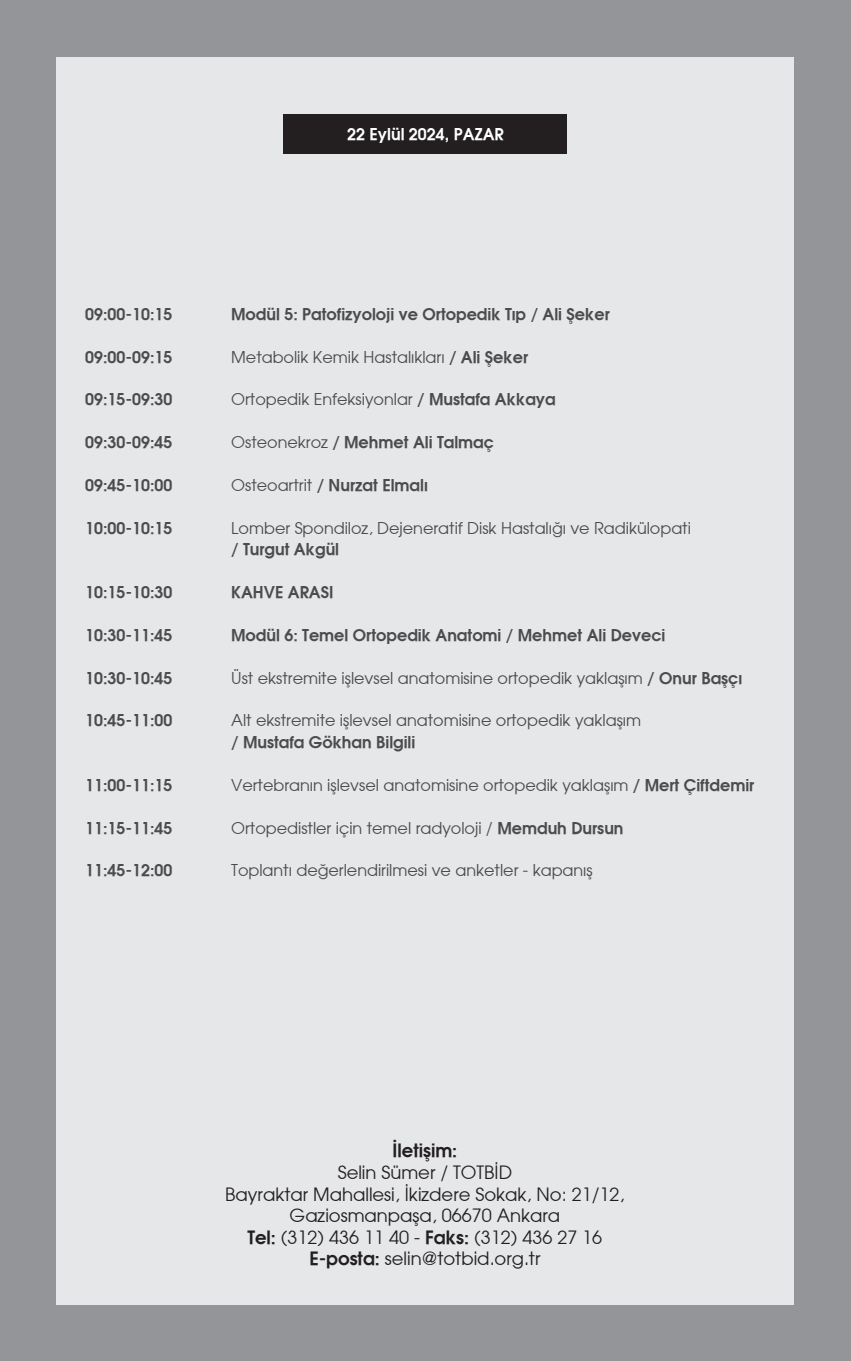
<style>
.page{position:relative;width:851px;height:1361px;background:#fff}
.page>*{position:absolute;margin:0;border:0;box-sizing:border-box;transform-origin:0 0}
.t1{font:18px/21.6px "TR Avalon Plain";color:#231f20;text-align:center}
.t2{font:700 18px "TR Avalon";color:#231f20}
.t3{font:16px "TR Avalon Plain";color:#4b4c4d}
.t4{font:700 16px "TR Avalon";color:#4b4c4d}
.t5{font:700 16px "TR Avalon";color:#fff}
.s1{font-family:"TR Avalon";font-weight:700}
.s2{font-family:"TR Avalon Plain";font-weight:400}
</style>
<div class="page">
<div style="left:0;top:0;width:850px;height:1361px;background:#939598"></div>
<div style="left:57px;top:57px;width:737px;height:1247px;background:#e6e7e9"></div>
<div style="left:283px;top:114px;width:284px;height:40px;background:#231f20"></div>
<p class="t5" style="left:347px;top:123px;width:158px">22 Eylül 2024, PAZAR</p>
<p class="t4" style="left:85px;top:303px;width:89px">09:00-10:15</p>
<p class="t4" style="left:231px;top:303px;width:380px">Modül 5: Patofizyoloji ve Ortopedik Tıp / Ali Şeker</p>
<p class="t4" style="left:85px;top:346px;width:89px">09:00-09:15</p>
<p class="t3" style="left:231px;top:347px;width:298px">Metabolik Kemik Hastalıkları <span class="s1">/ Ali Şeker</span></p>
<p class="t4" style="left:85px;top:389px;width:89px">09:15-09:30</p>
<p class="t3" style="left:231px;top:390px;width:326px">Ortopedik Enfeksiyonlar <span class="s1">/ Mustafa Akkaya</span></p>
<p class="t4" style="left:85px;top:431px;width:89px">09:30-09:45</p>
<p class="t4" style="left:231px;top:431px;width:264px"><span class="s2">Osteonekroz</span> / Mehmet Ali Talmaç</p>
<p class="t4" style="left:85px;top:474px;width:89px">09:45-10:00</p>
<p class="t4" style="left:231px;top:474px;width:198px"><span class="s2">Osteoartrit</span> / Nurzat Elmalı</p>
<p class="t4" style="left:85px;top:517px;width:89px">10:00-10:15</p>
<p class="t3" style="left:231px;top:518px;width:461px">Lomber Spondiloz, Dejeneratif Disk Hastalığı ve Radikülopati</p>
<p class="t4" style="left:231px;top:538px;width:109px">/ Turgut Akgül</p>
<p class="t4" style="left:85px;top:581px;width:89px">10:15-10:30</p>
<p class="t4" style="left:231px;top:581px;width:104px">KAHVE ARASI</p>
<p class="t4" style="left:85px;top:624px;width:89px">10:30-11:45</p>
<p class="t4" style="left:231px;top:624px;width:435px">Modül 6: Temel Ortopedik Anatomi / Mehmet Ali Deveci</p>
<p class="t4" style="left:85px;top:667px;width:89px">10:30-10:45</p>
<p class="t3" style="left:231px;top:668px;width:512px">Üst ekstremite işlevsel anatomisine ortopedik yaklaşım <span class="s1">/ Onur Başçı</span></p>
<p class="t4" style="left:85px;top:710px;width:89px">10:45-11:00</p>
<p class="t3" style="left:231px;top:710px;width:411px">Alt ekstremite işlevsel anatomisine ortopedik yaklaşım</p>
<p class="t4" style="left:231px;top:731px;width:185px">/ Mustafa Gökhan Bilgili</p>
<p class="t4" style="left:85px;top:774px;width:89px">11:00-11:15</p>
<p class="t3" style="left:231px;top:775px;width:524px">Vertebranın işlevsel anatomisine ortopedik yaklaşım <span class="s1">/ Mert Çiftdemir</span></p>
<p class="t4" style="left:85px;top:817px;width:89px">11:15-11:45</p>
<p class="t3" style="left:231px;top:817px;width:394px">Ortopedistler için temel radyoloji / <span class="s1">Memduh Dursun</span></p>
<p class="t4" style="left:85px;top:859px;width:89px">11:45-12:00</p>
<p class="t3" style="left:231px;top:860px;width:363px">Toplantı değerlendirilmesi ve anketler - kapanış</p>
<p class="t2" style="left:392px;top:1138px;width:66px">İletişim:</p>
<p class="t1" style="left:225px;top:1161px;width:400px">Selin Sümer / TOTBİD<br>Bayraktar Mahallesi, İkizdere Sokak, No: 21/12, Gaziosmanpaşa, 06670 Ankara<br><span class="s1">Tel:</span> (312) 436 11 40 - <span class="s1">Faks:</span> (312) 436 27 16<br><span class="s1">E-posta:</span> selin@totbid.org.tr</p>
</div>
